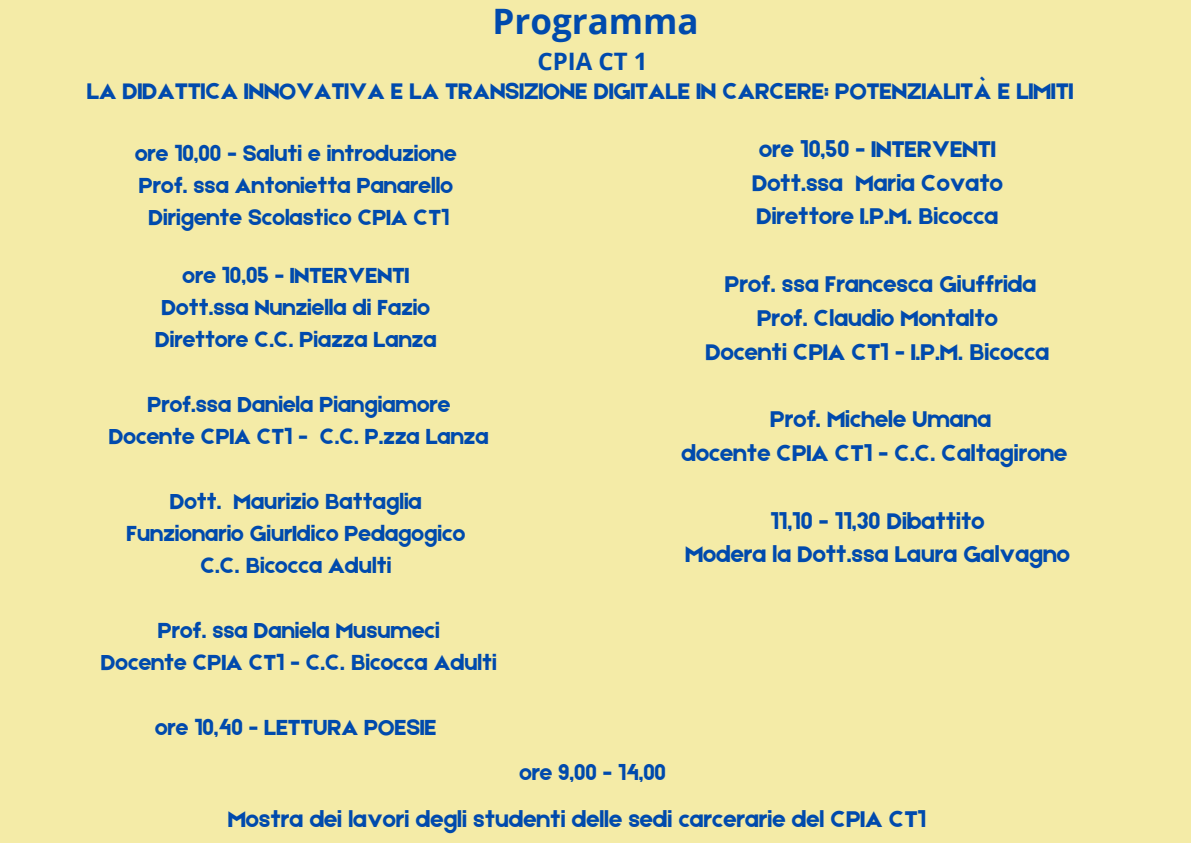
<style>
.page{position:relative;width:1191px;height:843px;background:#fff}
.page>*{position:absolute;margin:0;border:0;box-sizing:border-box;transform-origin:0 0}
.t1{font:700 35px "Open Sans";color:#004aad}
.t2{font:24.2px "Etna";color:#004aad}
.t3{font:24px "Etna";color:#004aad}
.t4{font:700 24px "Open Sans";color:#004aad}
.t5{font:23.2px "Etna";color:#004aad}
.t6{font:23px "Etna";color:#004aad}
</style>
<div class="page">
<div style="left:0;top:0;width:1190px;height:842px;background:#f4eba7"></div>
<h1 class="t1" style="left:492px;top:-3px;width:208px">Programma</h1>
<h1 class="t4" style="left:537px;top:44px;width:112px">CPIA CT 1</h1>
<p class="t3" style="left:87px;top:74px;width:987px">LA DIDATTICA INNOVATIVA E LA TRANSIZIONE DIGITALE IN CARCERE: POTENZIALITÀ E LIMITI</p>
<h2 class="t5" style="left:135px;top:136px;width:323px">ore 10,00 - Saluti e introduzione</h2>
<p class="t5" style="left:139px;top:169px;width:315px">Prof. ssa Antonietta Panarello</p>
<p class="t5" style="left:148px;top:201px;width:302px">Dirigente Scolastico CPIA CT1</p>
<p class="t5" style="left:182px;top:258px;width:228px">ore 10,05 - INTERVENTI</p>
<p class="t5" style="left:161px;top:291px;width:270px">Dott.ssa Nunziella di Fazio</p>
<p class="t5" style="left:155px;top:323px;width:283px">Direttore C.C. Piazza Lanza</p>
<p class="t5" style="left:147px;top:387px;width:304px">Prof.ssa Daniela Piangiamore</p>
<p class="t5" style="left:109px;top:420px;width:381px">Docente CPIA CT1 - C.C. P.zza Lanza</p>
<p class="t5" style="left:170px;top:484px;width:253px">Dott. Maurizio Battaglia</p>
<p class="t5" style="left:126px;top:516px;width:340px">Funzionario GiurIdico Pedagogico</p>
<p class="t5" style="left:200px;top:549px;width:192px">C.C. Bicocca Adulti</p>
<p class="t5" style="left:158px;top:613px;width:283px">Prof. ssa Daniela Musumeci</p>
<p class="t5" style="left:101px;top:645px;width:397px">Docente CPIA CT1 - C.C. Bicocca Adulti</p>
<p class="t5" style="left:155px;top:710px;width:283px">ore 10,40 - LETTURA POESIE</p>
<p class="t2" style="left:759px;top:132px;width:238px">ore 10,50 - INTERVENTI</p>
<p class="t2" style="left:752px;top:166px;width:252px">Dott.ssa Maria Covato</p>
<p class="t2" style="left:756px;top:199px;width:243px">Direttore I.P.M. Bicocca</p>
<p class="t2" style="left:724px;top:267px;width:313px">Prof. ssa Francesca Giuffrida</p>
<p class="t2" style="left:757px;top:301px;width:242px">Prof. Claudio Montalto</p>
<p class="t2" style="left:705px;top:334px;width:345px">Docenti CPIA CT1 - I.P.M. Bicocca</p>
<p class="t2" style="left:770px;top:402px;width:222px">Prof. Michele Umana</p>
<p class="t2" style="left:681px;top:436px;width:387px">docente CPIA CT1 - C.C. Caltagirone</p>
<p class="t2" style="left:770px;top:503px;width:215px">11,10 - 11,30 Dibattito</p>
<p class="t2" style="left:685px;top:537px;width:386px">Modera la Dott.ssa Laura Galvagno</p>
<p class="t6" style="left:519px;top:756px;width:148px">ore 9,00 - 14,00</p>
<p class="t2" style="left:228px;top:802px;width:699px">Mostra dei lavori degli studenti delle sedi carcerarie del CPIA CT1</p>
</div>
